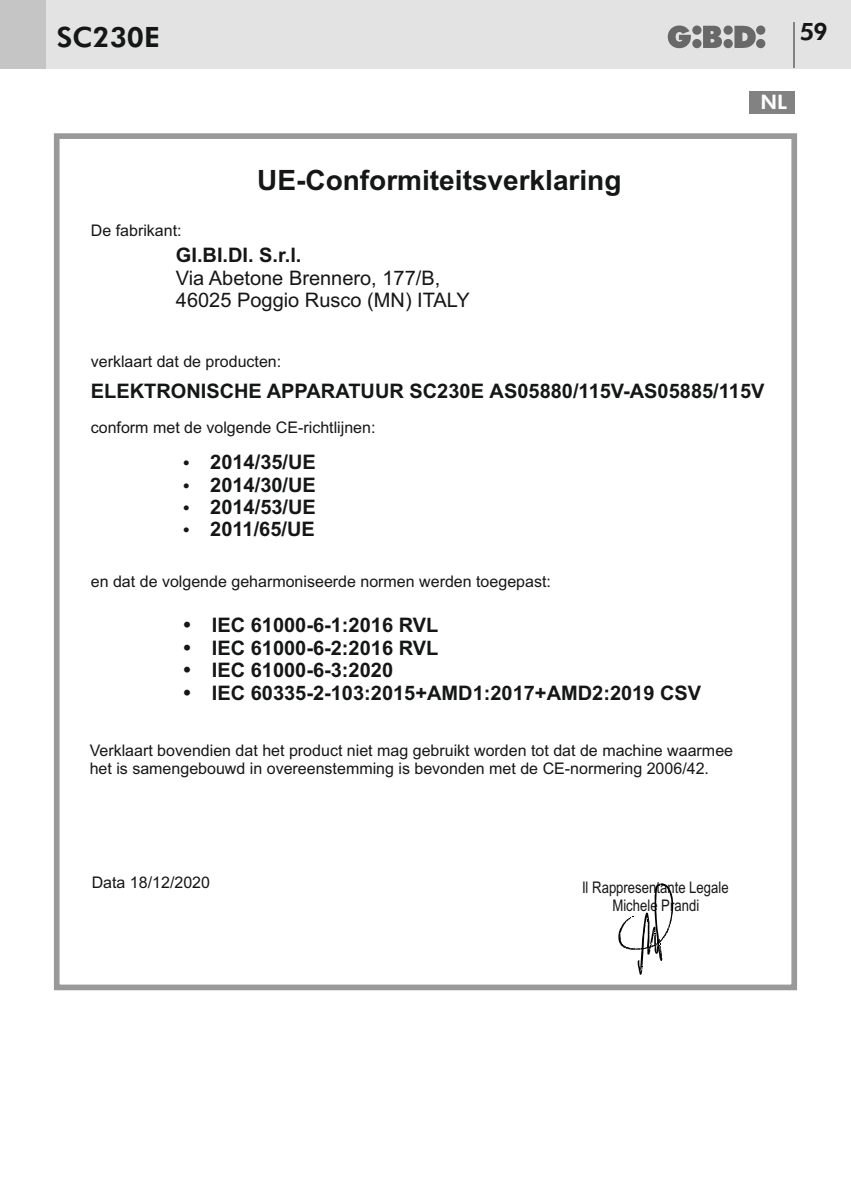
<style>
.page{position:relative;width:851px;height:1191px;background:#fff}
.page>*{position:absolute;margin:0;border:0;box-sizing:border-box;transform-origin:0 0}
.t1{font:700 28px "Arial";color:#151616}
.t2{font:800 28px "Futura BT";color:#151616}
.t3{font:800 24px "Futura BT";color:#151616}
.t4{font:700 20px/22.4px "Arial";color:#151616;text-align:justify}
.t5{font:20px/22.4px "Arial";color:#151616}
.t6{font:800 20px "Futura BT";color:#fff}
.t7{font:16px/17.8px "Arial";color:#151616}
.t8{font:16px/18.4px "Arial Narrow";color:#151616;text-align:center}
</style>
<div class="page">
<div style="left:0;top:0;width:850px;height:68px;background:#e3e3e3"></div>
<div style="left:0;top:0;width:45px;height:68px;background:#c5c5c5"></div>
<svg style="left:667px;top:26px;width:98px;height:22px"></svg>
<hr style="left:793px;top:23px;width:2px;height:45px;background:#818281">
<div style="left:748px;top:91px;width:46px;height:22px;background:#818281"></div>
<div style="left:54px;top:133px;width:743px;height:857px;border:6px solid #999"></div>
<svg style="left:618px;top:883px;width:55px;height:91px"></svg>
<h1 class="t2" style="left:57px;top:26px;width:105px">SC230E</h1>
<h2 class="t3" style="left:799px;top:22px;width:29px">59</h2>
<h1 class="t1" style="left:257px;top:169px;width:366px">UE-Conformiteitsverklaring</h1>
<p class="t7" style="left:91px;top:222px;width:92px">De fabrikant:</p>
<p class="t4" style="left:176px;top:246px;width:127px">GI.BI.DI. S.r.l.</p>
<p class="t5" style="left:176px;top:268px;width:295px">Via Abetone Brennero, 177/B,<br>46025 Poggio Rusco (MN) ITALY</p>
<p class="t6" style="left:760px;top:94px;width:28px">NL</p>
<p class="t7" style="left:91px;top:354px;width:192px">verklaart dat de producten:</p>
<p class="t4" style="left:91px;top:381px;width:675px">ELEKTRONISCHE APPARATUUR SC230E AS05880/115V-AS05885/115V</p>
<p class="t7" style="left:91px;top:420px;width:286px">conform met de volgende CE-richtlijnen:</p>
<p class="t4" style="left:210px;top:453px;width:107px">2014/35/UE 2014/30/UE 2014/53/UE 2011/65/UE</p>
<p class="t7" style="left:91px;top:573px;width:461px">en dat de volgende geharmoniseerde normen werden toegepast:</p>
<p class="t4" style="left:212px;top:615px;width:491px;text-align:left">IEC 61000-6-1:2016 RVL<br>IEC 61000-6-2:2016 RVL<br>IEC 61000-6-3:2020<br>IEC 60335-2-103:2015+AMD1:2017+AMD2:2019 CSV</p>
<p class="t7" style="left:90px;top:743px;width:644px">Verklaart bovendien dat het product niet mag gebruikt worden tot dat de machine waarmee het is samengebouwd in overeenstemming is bevonden met de CE-normering 2006/42.</p>
<p class="t7" style="left:92px;top:874px;width:120px">Data 18/12/2020</p>
<p class="t8" style="left:582px;top:879px;width:148px">Il Rappresentante Legale<br>Michele Prandi</p>
</div>
